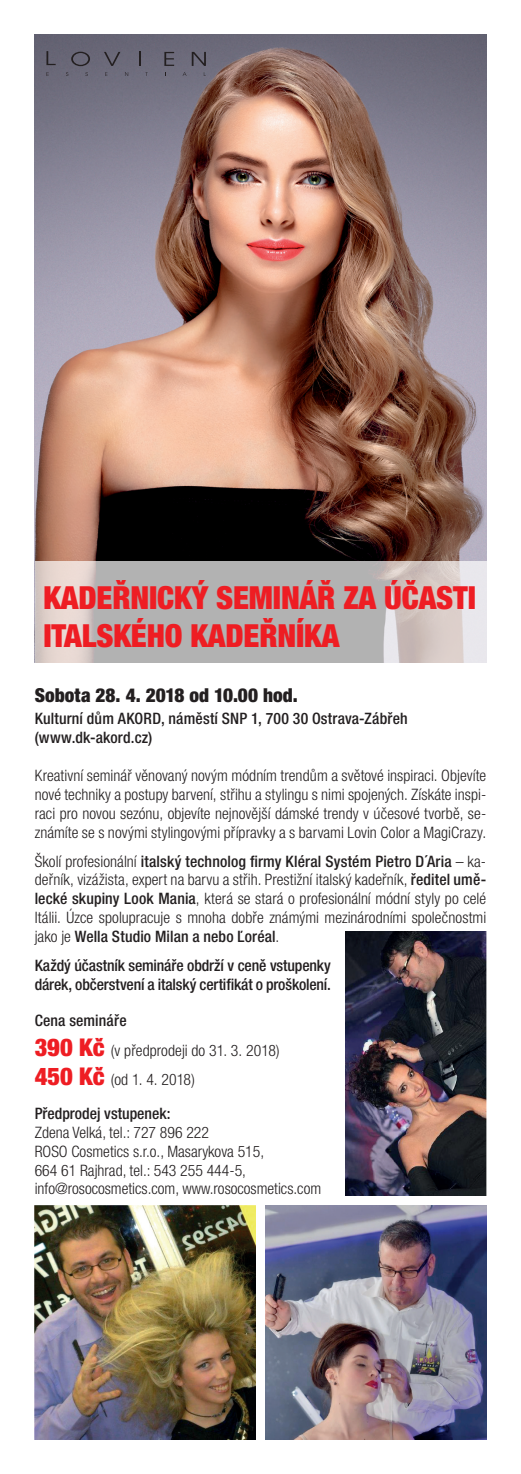
<style>
.page{position:relative;width:521px;height:1474px;background:#fff}
.page>*{position:absolute;margin:0;border:0;box-sizing:border-box;transform-origin:0 0}
.t1{font:900 condensed 31.85px/38.1px "Helvetica Neue LT Pro";letter-spacing:-.005em;color:#ee1d23}
.t2{font:900 condensed 19.25px "Helvetica Neue LT Pro";color:#231f20}
.t3{font:300 condensed 15.75px/18.9px "Helvetica Neue LT Pro";color:#231f20}
.t4{font:500 condensed 15.75px/18.9px "Helvetica Neue LT Pro";color:#231f20}
.s1{font-weight:500}
.s2{font-weight:900;font-size:24.5px;color:#ee1d23}
</style>
<div class="page">
<img style="left:35px;top:35px;width:451px;height:526px">
<img style="left:34px;top:1205px;width:221px;height:234px">
<img style="left:266px;top:1205px;width:220px;height:234px">
<img style="left:346px;top:931px;width:140px;height:264px">
<svg style="left:35px;top:561px;width:451px;height:101px;background:#c0bcbb"></svg>
<svg style="left:46px;top:72px;width:3px;height:4px"></svg>
<svg style="left:85px;top:72px;width:3px;height:4px"></svg>
<svg style="left:125px;top:72px;width:3px;height:4px"></svg>
<svg style="left:145px;top:72px;width:3px;height:4px"></svg>
<svg style="left:183px;top:72px;width:4px;height:4px"></svg>
<svg style="left:46px;top:51px;width:10px;height:14px"></svg>
<svg style="left:71px;top:52px;width:19px;height:14px"></svg>
<svg style="left:104px;top:52px;width:16px;height:14px"></svg>
<svg style="left:139px;top:52px;width:2px;height:14px"></svg>
<svg style="left:164px;top:52px;width:10px;height:14px"></svg>
<svg style="left:192px;top:52px;width:14px;height:14px"></svg>
<h1 class="t1" style="left:43px;top:577px;width:434px">KADEŘNICKÝ SEMINÁŘ ZA ÚČASTI<br>ITALSKÉHO KADEŘNÍKA</h1>
<p class="t2" style="left:35px;top:683px;width:265px">Sobota 28. 4. 2018 od 10.00 hod.</p>
<p class="t4" style="left:35px;top:709px;width:374px">Kulturní dům AKORD, náměstí SNP 1, 700 30 Ostrava-Zábřeh (www.dk-akord.cz)</p>
<p class="t3" style="left:35px;top:765px;width:453px;text-align:justify">Kreativní seminář věnovaný novým módním trendům a světové inspiraci. Objevíte nové techniky a postupy barvení, střihu a stylingu s nimi spojených. Získáte inspi&shy;raci pro novou sezónu, objevíte nejnovější dámské trendy v účesové tvorbě, se&shy;známíte se s novými stylingovými přípravky a s barvami Lovin Color a MagiCrazy.</p>
<p class="t3" style="left:35px;top:851px;width:453px;text-align:justify">Školí profesionální <span class="s1">italský technolog firmy Kléral Systém Pietro D´Aria</span> – ka&shy;deřník, vizážista, expert na barvu a střih. Prestižní italský kadeřník, <span class="s1">ředitel umě&shy;lecké skupiny Look Mania</span>, která se stará o profesionální módní styly po celé Itálii. Úzce spolupracuje s mnoha dobře známými mezinárodními společnostmi jako je <span class="s1">Wella Studio Milan a nebo Ľoréal</span>.</p>
<p class="t4" style="left:35px;top:955px;width:298px">Každý účastník semináře obdrží v ceně vstupenky dárek, občerstvení a italský certifikát o proškolení.</p>
<p class="t3" style="left:35px;top:1005px;width:246px;line-height:29.4px"><span class="s1">Cena semináře<br></span><span class="s2">390 Kč</span> (v předprodeji do 31. 3. 2018)<br><span class="s2">450 Kč</span> (od 1. 4. 2018)</p>
<p class="t4" style="left:35px;top:1103px;width:137px">Předprodej vstupenek:</p>
<p class="t3" style="left:35px;top:1122px;width:288px">Zdena Velká, tel.: 727 896 222<br>ROSO Cosmetics s.r.o., Masarykova 515,<br>664 61 Rajhrad, tel.: 543 255 444-5, info@rosocosmetics.com, www.rosocosmetics.com</p>
</div>
